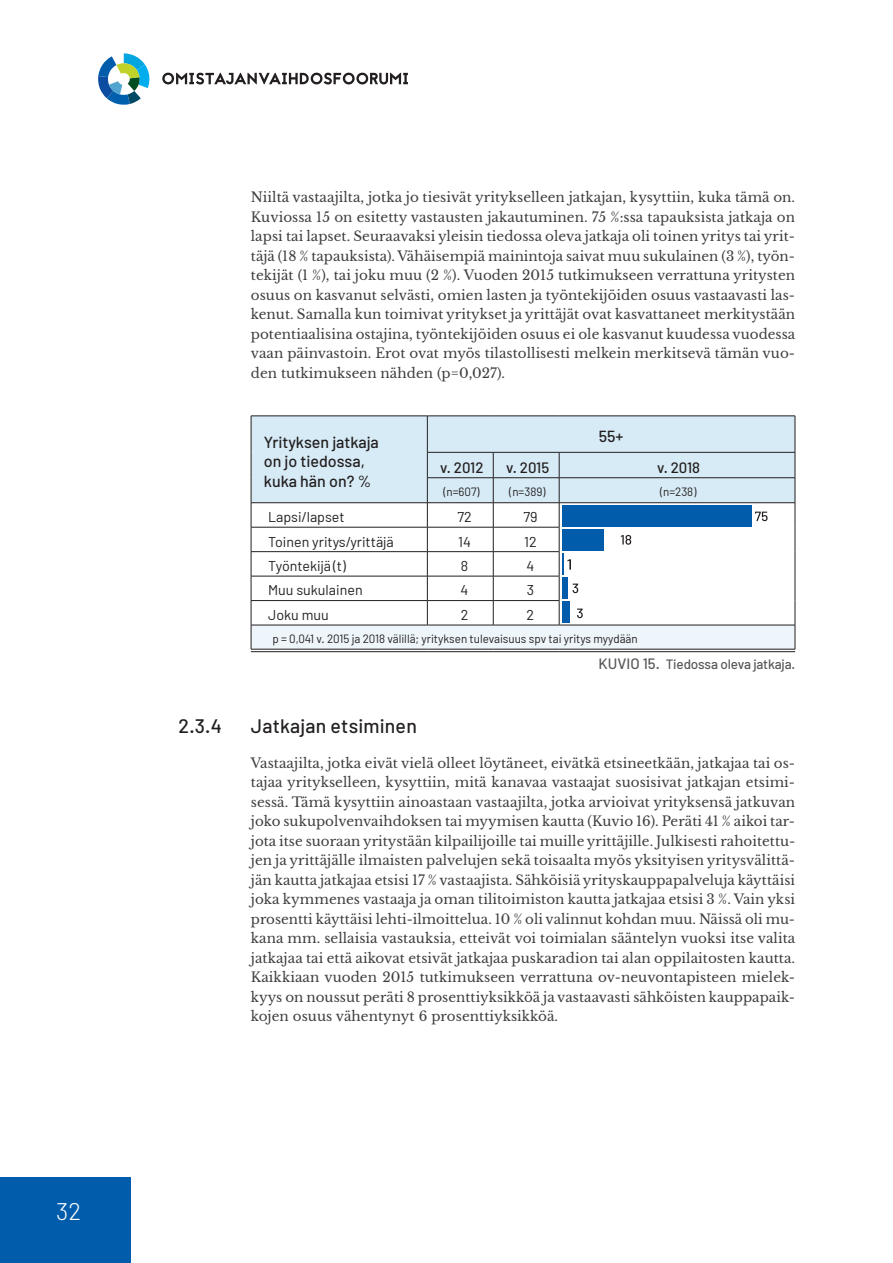
<style>
.page{position:relative;width:893px;height:1263px;background:#fff}
.page>*{position:absolute;margin:0;border:0;box-sizing:border-box;transform-origin:0 0}
.t1{font:300 24px "Barlow";color:#fff}
.t2{font:500 19.5px "Barlow";letter-spacing:.01em;color:#231f20}
.t3{font:500 16.05px/19.5px "Barlow";color:#231f20}
.t4{font:500 15px "Barlow";color:#231f20}
.t5{font:14.25px "Barlow";color:#231f20}
.t6{font:13.5px/19.5px "Libre Baskerville";letter-spacing:.005em;color:#3e3e3f;text-align:justify}
.t7{font:500 13.5px "Barlow";letter-spacing:-.01em;color:#57585a}
.t8{font:12px "Barlow";color:#231f20}
.s1{font-size:15px}
</style>
<div class="page">
<div style="left:0;top:1177px;width:131px;height:86px;background:#015dac"></div>
<svg style="left:162px;top:73px;width:246px;height:11px"></svg>
<svg style="left:98px;top:53px;width:52px;height:52px"></svg>
<hr style="left:251px;top:651px;width:544px;height:1px;background:#231f20">
<div style="left:252px;top:417px;width:543px;height:85px;background:#d7ebf6"></div>
<div style="left:251px;top:625px;width:544px;height:24px;background:#eef6fb"></div>
<hr style="left:251px;top:416px;width:176px;height:1px;background:#231f20">
<hr style="left:251px;top:416px;width:1px;height:36px;background:#231f20">
<hr style="left:427px;top:416px;width:66px;height:1px;background:#231f20">
<hr style="left:427px;top:416px;width:1px;height:36px;background:#231f20">
<hr style="left:493px;top:416px;width:66px;height:1px;background:#231f20">
<hr style="left:559px;top:416px;width:236px;height:1px;background:#231f20">
<hr style="left:795px;top:416px;width:1px;height:36px;background:#231f20">
<hr style="left:251px;top:502px;width:176px;height:1px;background:#231f20">
<hr style="left:251px;top:527px;width:176px;height:1px;background:#231f20">
<hr style="left:251px;top:551px;width:176px;height:1px;background:#231f20">
<hr style="left:251px;top:576px;width:176px;height:1px;background:#231f20">
<hr style="left:251px;top:600px;width:176px;height:1px;background:#231f20">
<hr style="left:251px;top:625px;width:176px;height:1px;background:#231f20">
<svg style="left:251px;top:452px;width:1px;height:197px"></svg>
<hr style="left:251px;top:649px;width:176px;height:1px;background:#231f20">
<hr style="left:427px;top:649px;width:66px;height:1px;background:#231f20">
<hr style="left:493px;top:649px;width:66px;height:1px;background:#231f20">
<hr style="left:559px;top:649px;width:236px;height:1px;background:#231f20">
<hr style="left:427px;top:452px;width:66px;height:1px;background:#231f20">
<hr style="left:493px;top:452px;width:66px;height:1px;background:#231f20">
<hr style="left:559px;top:452px;width:236px;height:1px;background:#231f20">
<hr style="left:427px;top:477px;width:66px;height:1px;background:#231f20">
<hr style="left:493px;top:477px;width:66px;height:1px;background:#231f20">
<hr style="left:559px;top:477px;width:236px;height:1px;background:#231f20">
<hr style="left:427px;top:502px;width:66px;height:1px;background:#231f20">
<hr style="left:493px;top:502px;width:66px;height:1px;background:#231f20">
<hr style="left:559px;top:502px;width:236px;height:1px;background:#231f20">
<hr style="left:427px;top:527px;width:66px;height:1px;background:#231f20">
<hr style="left:493px;top:527px;width:66px;height:1px;background:#231f20">
<hr style="left:427px;top:551px;width:66px;height:1px;background:#231f20">
<hr style="left:493px;top:551px;width:66px;height:1px;background:#231f20">
<hr style="left:427px;top:576px;width:66px;height:1px;background:#231f20">
<hr style="left:493px;top:576px;width:66px;height:1px;background:#231f20">
<hr style="left:427px;top:600px;width:66px;height:1px;background:#231f20">
<svg style="left:427px;top:452px;width:1px;height:173px"></svg>
<hr style="left:493px;top:600px;width:66px;height:1px;background:#231f20">
<svg style="left:493px;top:452px;width:1px;height:173px"></svg>
<svg style="left:559px;top:452px;width:1px;height:173px"></svg>
<hr style="left:427px;top:625px;width:66px;height:1px;background:#231f20">
<hr style="left:493px;top:625px;width:66px;height:1px;background:#231f20">
<hr style="left:559px;top:625px;width:236px;height:1px;background:#231f20">
<svg style="left:795px;top:452px;width:1px;height:197px"></svg>
<hr style="left:562px;top:553px;width:2px;height:22px;background:#015dac">
<svg style="left:755px;top:512px;width:12px;height:9px"></svg>
<svg style="left:621px;top:535px;width:10px;height:10px"></svg>
<div style="left:562px;top:602px;width:7px;height:21px;background:#015dac"></div>
<div style="left:562px;top:577px;width:6px;height:22px;background:#015dac"></div>
<div style="left:562px;top:529px;width:41px;height:21px;background:#015dac"></div>
<div style="left:562px;top:505px;width:190px;height:21px;background:#015dac"></div>
<svg style="left:567px;top:559px;width:4px;height:11px"></svg>
<svg style="left:572px;top:584px;width:6px;height:9px"></svg>
<svg style="left:577px;top:609px;width:6px;height:9px"></svg>
<h1 class="t1" style="left:56px;top:1197px;width:26px">32</h1>
<p class="t6" style="left:251px;top:187px;width:546px">Niiltä vastaajilta, jotka jo tiesivät yritykselleen jatkajan, kysyttiin, kuka tämä on.<br>Kuviossa 15 on esitetty vastausten jakautuminen. 75 %:ssa tapauksista jatkaja on lapsi tai lapset. Seuraavaksi yleisin tiedossa oleva jatkaja oli toinen yritys tai yrit&shy;täjä (18 % tapauksista). Vähäisempiä mainintoja saivat muu sukulainen (3 %), työn&shy;tekijät (1 %), tai joku muu (2 %). Vuoden 2015 tutkimukseen verrattuna yritysten osuus on kasvanut selvästi, omien lasten ja työntekijöiden osuus vastaavasti las&shy;kenut. Samalla kun toimivat yritykset ja yrittäjät ovat kasvattaneet merkitystään potentiaalisina ostajina, työntekijöiden osuus ei ole kasvanut kuudessa vuodessa vaan päinvastoin. Erot ovat myös tilastollisesti melkein merkitsevä tämän vuo&shy;den tutkimukseen nähden (p=0,027).</p>
<p class="t3" style="left:264px;top:432px;width:117px">Yrityksen jatkaja on jo tiedossa, kuka hän on? %</p>
<p class="t3" style="left:599px;top:426px;width:26px">55+</p>
<p class="t4" style="left:440px;top:458px;width:45px">v. 2012</p>
<p class="t4" style="left:506px;top:458px;width:45px">v. 2015</p>
<p class="t4" style="left:657px;top:458px;width:45px">v. 2018</p>
<p class="t8" style="left:443px;top:484px;width:38px">(n=607)</p>
<p class="t8" style="left:509px;top:484px;width:38px">(n=389)</p>
<p class="t8" style="left:660px;top:484px;width:38px">(n=238)</p>
<p class="t5" style="left:268px;top:508px;width:78px">Lapsi/lapset</p>
<p class="t5" style="left:457px;top:508px;width:16px">72</p>
<p class="t5" style="left:523px;top:508px;width:16px">79</p>
<p class="t5" style="left:268px;top:533px;width:127px">Toinen yritys/yrittäjä</p>
<p class="t5" style="left:458px;top:533px;width:14px">14</p>
<p class="t5" style="left:524px;top:533px;width:14px">12</p>
<p class="t5" style="left:268px;top:557px;width:79px">Työntekijä (t)</p>
<p class="t5" style="left:461px;top:557px;width:9px">8</p>
<p class="t5" style="left:527px;top:557px;width:9px">4</p>
<p class="t5" style="left:268px;top:581px;width:96px">Muu sukulainen</p>
<p class="t5" style="left:461px;top:581px;width:9px">4</p>
<p class="t5" style="left:527px;top:581px;width:9px">3</p>
<p class="t5" style="left:268px;top:606px;width:62px">Joku muu</p>
<p class="t5" style="left:461px;top:606px;width:9px">2</p>
<p class="t5" style="left:527px;top:606px;width:9px">2</p>
<p class="t8" style="left:272px;top:631px;width:367px">p = 0,041 v. 2015 ja 2018 välillä; yrityksen tulevaisuus spv tai yritys myydään</p>
<p class="t7" style="left:599px;top:656px;width:198px"><span class="s1">KUVIO 15.</span> Tiedossa oleva jatkaja.</p>
<h2 class="t2" style="left:179px;top:714px;width:45px">2.3.4</h2>
<h2 class="t2" style="left:251px;top:714px;width:168px">Jatkajan etsiminen</h2>
<p class="t6" style="left:251px;top:753px;width:546px">Vastaajilta, jotka eivät vielä olleet löytäneet, eivätkä etsineetkään, jatkajaa tai os&shy;tajaa yritykselleen, kysyttiin, mitä kanavaa vastaajat suosisivat jatkajan etsimi&shy;sessä. Tämä kysyttiin ainoastaan vastaajilta, jotka arvioivat yrityksensä jatkuvan joko sukupolvenvaihdoksen tai myymisen kautta (Kuvio 16). Peräti 41 % aikoi tar&shy;jota itse suoraan yritystään kilpailijoille tai muille yrittäjille. Julkisesti rahoitettu&shy;jen ja yrittäjälle ilmaisten palvelujen sekä toisaalta myös yksityisen yritysvälittä&shy;jän kautta jatkajaa etsisi 17 % vastaajista. Sähköisiä yrityskauppapalveluja käyttäisi joka kymmenes vastaaja ja oman tilitoimiston kautta jatkajaa etsisi 3 %. Vain yksi prosentti käyttäisi lehti-ilmoittelua. 10 % oli valinnut kohdan muu. Näissä oli mu&shy;kana mm. sellaisia vastauksia, etteivät voi toimialan sääntelyn vuoksi itse valita jatkajaa tai että aikovat etsivät jatkajaa puskaradion tai alan oppilaitosten kautta.<br>Kaikkiaan vuoden 2015 tutkimukseen verrattuna ov-neuvontapisteen mielek&shy;kyys on noussut peräti 8 prosenttiyksikköä ja vastaavasti sähköisten kauppapaik&shy;kojen osuus vähentynyt 6 prosenttiyksikköä.</p>
</div>
